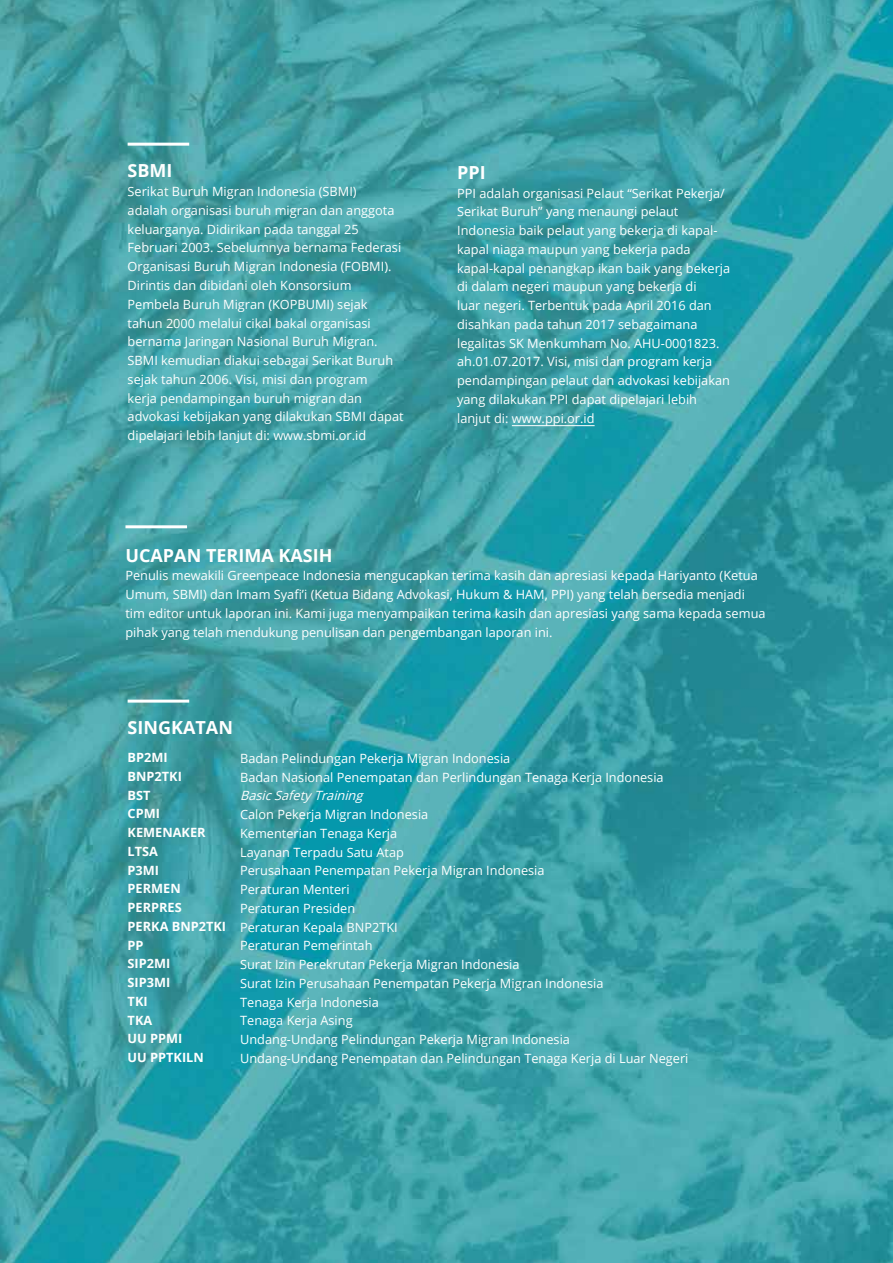
<style>
.page{position:relative;width:893px;height:1263px;background:#fff}
.page>*{position:absolute;margin:0;border:0;box-sizing:border-box;transform-origin:0 0}
.t1{font:700 18px "Open Sans";color:#fff}
.t2{font:12.75px/18.8px "Open Sans";color:#fff}
.t3{font:700 12.75px/18.8px "Open Sans";color:#fff}
.t4{font:italic 12.75px "Open Sans";color:#fff}
</style>
<div class="page">
<img style="left:0;top:0;width:893px;height:1263px">
<hr style="left:128px;top:143px;width:61px;height:3px;background:#fff">
<hr style="left:512px;top:425px;width:83px;height:1px;background:#fff">
<hr style="left:128px;top:700px;width:61px;height:3px;background:#fff">
<hr style="left:125px;top:525px;width:62px;height:3px;background:#fff">
<h1 class="t1" style="left:128px;top:158px;width:46px">SBMI</h1>
<p class="t2" style="left:128px;top:182px;width:277px">Serikat Buruh Migran Indonesia (SBMI)<br>adalah organisasi buruh migran dan anggota keluarganya. Didirikan pada tanggal 25<br>Februari 2003. Sebelumnya bernama Federasi Organisasi Buruh Migran Indonesia (FOBMI).<br>Dirintis dan dibidani oleh Konsorsium Pembela Buruh Migran (KOPBUMI) sejak tahun 2000 melalui cikal bakal organisasi bernama Jaringan Nasional Buruh Migran.<br>SBMI kemudian diakui sebagai Serikat Buruh sejak tahun 2006. Visi, misi dan program<br>kerja pendampingan buruh migran dan advokasi kebijakan yang dilakukan SBMI dapat dipelajari lebih lanjut di: www.sbmi.or.id</p>
<h1 class="t1" style="left:457px;top:160px;width:30px">PPI</h1>
<p class="t2" style="left:457px;top:183px;width:275px">PPI adalah organisasi Pelaut “Serikat Pekerja/ Serikat Buruh” yang menaungi pelaut Indonesia baik pelaut yang bekerja di kapal&shy;kapal niaga maupun yang bekerja pada kapal-kapal penangkap ikan baik yang bekerja di dalam negeri maupun yang bekerja di<br>luar negeri. Terbentuk pada April 2016 dan disahkan pada tahun 2017 sebagaimana legalitas SK Menkumham No. AHU-0001823. ah.01.07.2017. Visi, misi dan program kerja pendampingan pelaut dan advokasi kebijakan yang dilakukan PPI dapat dipelajari lebih lanjut di: www.ppi.or.id</p>
<h1 class="t1" style="left:125px;top:542px;width:208px">UCAPAN TERIMA KASIH</h1>
<p class="t2" style="left:125px;top:566px;width:642px">Penulis mewakili Greenpeace Indonesia mengucapkan terima kasih dan apresiasi kepada Hariyanto (Ketua Umum, SBMI) dan Imam Syafi’i (Ketua Bidang Advokasi, Hukum &amp; HAM, PPI) yang telah bersedia menjadi tim editor untuk laporan ini. Kami juga menyampaikan terima kasih dan apresiasi yang sama kepada semua pihak yang telah mendukung penulisan dan pengembangan laporan ini.</p>
<h1 class="t1" style="left:128px;top:715px;width:107px">SINGKATAN</h1>
<p class="t3" style="left:128px;top:748px;width:100px">BP2MI<br>BNP2TKI<br>BST<br>CPMI<br>KEMENAKER<br>LTSA<br>P3MI<br>PERMEN<br>PERPRES<br>PERKA BNP2TKI<br>PP<br>SIP2MI<br>SIP3MI<br>TKI<br>TKA<br>UU PPMI<br>UU PPTKILN</p>
<p class="t2" style="left:240px;top:748px;width:425px">Badan Pelindungan Pekerja Migran Indonesia<br>Badan Nasional Penempatan dan Perlindungan Tenaga Kerja Indonesia</p>
<p class="t4" style="left:240px;top:787px;width:128px">BasicSafety Training</p>
<p class="t2" style="left:240px;top:805px;width:450px">Calon Pekerja Migran Indonesia<br>Kementerian Tenaga Kerja<br>Layanan Terpadu Satu Atap<br>Perusahaan Penempatan Pekerja Migran Indonesia<br>Peraturan Menteri<br>Peraturan Presiden<br>Peraturan Kepala BNP2TKI<br>Peraturan Pemerintah<br>Surat Izin Perekrutan Pekerja Migran Indonesia<br>Surat Izin Perusahaan Penempatan Pekerja Migran Indonesia<br>Tenaga Kerja Indonesia<br>Tenaga Kerja Asing<br>Undang-Undang Pelindungan Pekerja Migran Indonesia<br>Undang-Undang Penempatan dan Pelindungan Tenaga Kerja di Luar Negeri</p>
</div>
